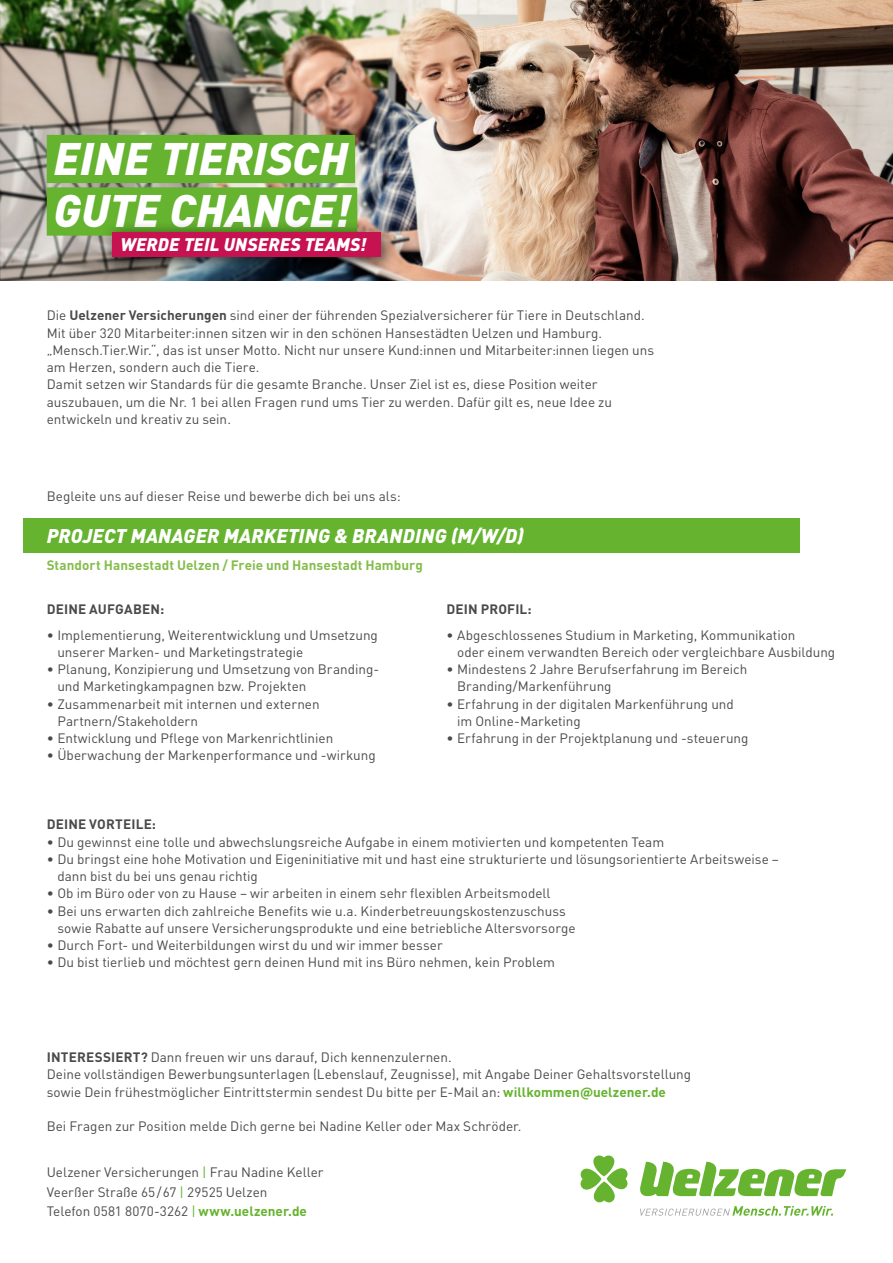
<style>
.page{position:relative;width:893px;height:1263px;background:#fff}
.page>*{position:absolute;margin:0;border:0;box-sizing:border-box;transform-origin:0 0}
.t1{font:italic 900 45px/52.5px "DINOT";letter-spacing:.005em;color:#fff}
.t2{font:italic 900 19.65px "DINOT";letter-spacing:.005em;color:#fff}
.t3{font:italic 900 18px "DINOT";letter-spacing:.01em;color:#fff}
.t4{font:13.5px/17.2px "DINOT";color:#4a4a49}
.t5{font:700 13.5px "DINOT";letter-spacing:.005em;color:#85bd4c}
.t6{font:700 13.5px "DINOT";letter-spacing:.01em;color:#4a4a49}
.s1{font-weight:700}
.s2{font-weight:700;color:#65b32e}
.s3{color:#65b32e}
</style>
<div class="page">
<img style="left:0;top:0;width:892px;height:281px">
<div style="left:23px;top:519px;width:776px;height:34px;background:#65b32e"></div>
<div style="left:47px;top:135px;width:308px;height:48px;background:#65b32e"></div>
<div style="left:47px;top:187px;width:310px;height:49px;background:#65b32e"></div>
<div style="left:101px;top:221px;width:297px;height:54px;background:#000;opacity:.75"></div>
<div style="left:112px;top:232px;width:269px;height:25px;background:#c71252"></div>
<svg style="left:580px;top:1155px;width:48px;height:48px"></svg>
<svg style="left:640px;top:1162px;width:206px;height:34px"></svg>
<svg style="left:640px;top:1206px;width:193px;height:10px"></svg>
<h1 class="t1" style="left:54px;top:131px;width:298px">EINE TIERISCH<br>GUTE CHANCE!</h1>
<h3 class="t3" style="left:120px;top:232px;width:247px">WERDE TEIL UNSERES TEAMS!</h3>
<p class="t4" style="left:47px;top:307px;width:609px">Die <span class="s1">Uelzener Versicherungen</span> sind einer der führenden Spezialversicherer für Tiere in Deutschland.<br>Mit über 320 Mitarbeiter:innen sitzen wir in den schönen Hansestädten Uelzen und Hamburg. „Mensch.Tier.Wir.“, das ist unser Motto. Nicht nur unsere Kund:innen und Mitarbeiter:innen liegen uns am Herzen, sondern auch die Tiere.<br>Damit setzen wir Standards für die gesamte Branche. Unser Ziel ist es, diese Position weiter auszubauen, um die Nr. 1 bei allen Fragen rund ums Tier zu werden. Dafür gilt es, neue Idee zu entwickeln und kreativ zu sein.</p>
<p class="t4" style="left:47px;top:488px;width:355px">Begleite uns auf dieser Reise und bewerbe dich bei uns als:</p>
<h2 class="t2" style="left:47px;top:523px;width:478px">PROJECT MANAGER MARKETING &amp; BRANDING (M/W/D)</h2>
<p class="t5" style="left:47px;top:556px;width:378px">Standort Hansestadt Uelzen / Freie und Hansestadt Hamburg</p>
<p class="t6" style="left:47px;top:600px;width:119px">DEINE AUFGABEN:</p>
<p class="t4" style="left:57px;top:626px;width:322px;text-indent:-11px">• Implementierung, Weiterentwicklung und Umsetzung unserer Marken- und Marketingstrategie</p>
<p class="t4" style="left:57px;top:660px;width:323px;text-indent:-11px">• Planung, Konzipierung und Umsetzung von Branding&shy;und Marketingkampagnen bzw. Projekten</p>
<p class="t4" style="left:57px;top:695px;width:264px;text-indent:-11px">• Zusammenarbeit mit internen und externen<br>Partnern/Stakeholdern</p>
<p class="t4" style="left:47px;top:729px;width:288px">• Entwicklung und Pflege von Markenrichtlinien</p>
<p class="t4" style="left:47px;top:747px;width:331px">• Überwachung der Markenperformance und -wirkung</p>
<p class="t6" style="left:447px;top:600px;width:87px">DEIN PROFIL:</p>
<p class="t4" style="left:457px;top:626px;width:380px;text-indent:-11px">∙ Abgeschlossenes Studium in Marketing, Kommunikation<br>oder einem verwandten Bereich oder vergleichbare Ausbildung</p>
<p class="t4" style="left:457px;top:660px;width:292px;text-indent:-11px">• Mindestens 2 Jahre Berufserfahrung im Bereich<br>Branding/Markenführung</p>
<p class="t4" style="left:457px;top:695px;width:278px;text-indent:-11px">• Erfahrung in der digitalen Markenführung und im Online-Marketing</p>
<p class="t4" style="left:446px;top:729px;width:304px">• Erfahrung in der Projektplanung und -steuerung</p>
<p class="t6" style="left:47px;top:815px;width:111px">DEINE VORTEILE:</p>
<p class="t4" style="left:47px;top:833px;width:619px">∙ Du gewinnst eine tolle und abwechslungsreiche Aufgabe in einem motivierten und kompetenten Team</p>
<p class="t4" style="left:57px;top:850px;width:723px;text-indent:-11px">• Du bringst eine hohe Motivation und Eigeninitiative mit und hast eine strukturierte und lösungsorientierte Arbeitsweise – dann bist du bei uns genau richtig</p>
<p class="t4" style="left:47px;top:884px;width:505px">• Ob im Büro oder von zu Hause – wir arbeiten in einem sehr flexiblen Arbeitsmodell</p>
<p class="t4" style="left:57px;top:902px;width:520px;text-indent:-11px">• Bei uns erwarten dich zahlreiche Benefits wie u.a. Kinderbetreuungskostenzuschuss sowie Rabatte auf unsere Versicherungsprodukte und eine betriebliche Altersvorsorge</p>
<p class="t4" style="left:47px;top:936px;width:398px">• Durch Fort- und Weiterbildungen wirst du und wir immer besser</p>
<p class="t4" style="left:47px;top:953px;width:510px">• Du bist tierlieb und möchtest gern deinen Hund mit ins Büro nehmen, kein Problem</p>
<p class="t4" style="left:47px;top:1048px;width:646px"><span class="s1">INTERESSIERT?</span> Dann freuen wir uns darauf, Dich kennenzulernen.<br>Deine vollständigen Bewerbungsunterlagen (Lebenslauf, Zeugnisse), mit Angabe Deiner Gehaltsvorstellung sowie Dein frühestmöglicher Eintrittstermin sendest Du bitte per E-Mail an: <span class="s2">willkommen@uelzener.de</span></p>
<p class="t4" style="left:47px;top:1117px;width:476px">Bei Fragen zur Position melde Dich gerne bei Nadine Keller oder Max Schröder.</p>
<p class="t4" style="left:47px;top:1162px;width:278px;line-height:19.5px">Uelzener Versicherungen <span class="s3">|</span> Frau Nadine Keller<br>Veerßer Straße 65/67 <span class="s3">|</span> 29525 Uelzen<br>Telefon 0581 8070-3262 <span class="s3">|</span> <span class="s2">www.uelzener.de</span></p>
</div>
